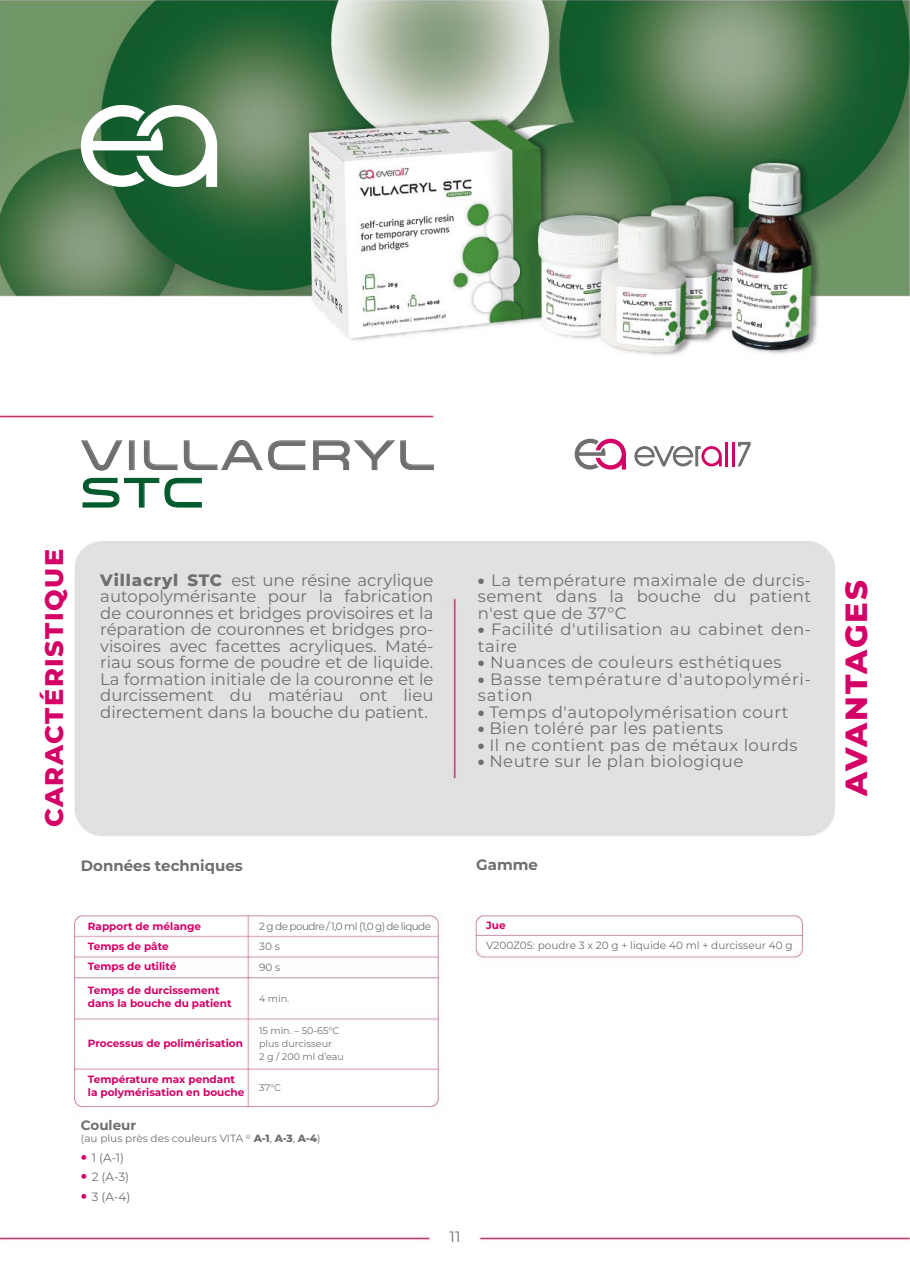
<style>
.page{position:relative;width:910px;height:1280px;background:#fff}
.page>*{position:absolute;margin:0;border:0;box-sizing:border-box;transform-origin:0 0}
.t1{font:42px "Venera 700";letter-spacing:.07em;color:#706f6f}
.t2{font:42px "Venera 700";color:#005a2b}
.t3{font:800 30.75px "Montserrat";letter-spacing:.06em;color:#d40065}
.t4{font:800 25.5px "Montserrat";letter-spacing:.06em;color:#d40065}
.t5{font:16.5px/16.5px "Montserrat";letter-spacing:.03em;color:#706f6f;text-align:justify}
.t6{font:16.5px/16.5px "Montserrat";letter-spacing:.055em;color:#706f6f}
.t7{font:700 15px "Montserrat";color:#706f6f}
.t8{font:15px "Montserrat";color:#706f6f}
.t9{font:700 13.5px "Montserrat";color:#706f6f}
.t10{font:12px "Montserrat";color:#706f6f}
.t11{font:700 10.5px/13.2px "Montserrat";color:#d40065}
.t12{font:10.5px "Montserrat";color:#706f6f}
.t13{font:10.5px/19.6px "Montserrat";letter-spacing:-.06em;color:#706f6f}
.t14{font:9.6px/13.2px "Montserrat";color:#706f6f}
.s1{font-weight:800}
.s2{font-weight:900}
.s3{font-weight:800;font-size:16.5px;color:#d40065}
</style>
<div class="page">
<img style="left:0;top:0;width:910px;height:1241px">
<svg style="left:80px;top:439px;width:43px;height:32px"></svg>
<div style="left:129px;top:440px;width:6px;height:30px;border:1px solid #706f6f"></div>
<svg style="left:143px;top:439px;width:163px;height:32px"></svg>
<svg style="left:313px;top:439px;width:121px;height:32px"></svg>
<svg style="left:82px;top:477px;width:120px;height:31px"></svg>
<svg style="left:575px;top:439px;width:51px;height:31px"></svg>
<hr style="left:725px;top:442px;width:3px;height:24px;background:#d40065">
<hr style="left:731px;top:442px;width:3px;height:24px;background:#d40065">
<svg style="left:737px;top:442px;width:14px;height:24px"></svg>
<svg style="left:634px;top:446px;width:88px;height:20px"></svg>
<svg style="left:81px;top:105px;width:136px;height:82px"></svg>
<h1 class="t1" style="left:81px;top:430px;width:355px">VILLACRYL</h1>
<h1 class="t2" style="left:81px;top:467px;width:124px">STC</h1>
<h3 class="t4" style="left:35px;top:827px;width:279px;rotate:-90deg">CARACTÉRISTIQUE</h3>
<p class="t5" style="left:100px;top:571px;width:335px"><span class="s1">Villacryl STC</span> est une résine acrylique autopolymérisante pour la fabrication de couronnes et bridges provisoires et la réparation de couronnes et bridges pro&shy;visoires avec facettes acryliques. Maté&shy;riau sous forme de poudre et de liquide.<br>La formation initiale de la couronne et le durcissement du matériau ont lieu directement dans la bouche du patient.</p>
<p class="t5" style="left:478px;top:571px;width:335px"><span class="s2">•</span> La température maximale de durcis&shy;sement dans la bouche du patient n'est que de 37°C</p>
<p class="t5" style="left:478px;top:621px;width:335px"><span class="s2">•</span> Facilité d'utilisation au cabinet den&shy;taire</p>
<p class="t5" style="left:478px;top:654px;width:305px"><span class="s2">•</span> Nuances de couleurs esthétiques</p>
<p class="t6" style="left:478px;top:670px;width:335px"><span class="s2">•</span> Basse température d'autopolyméri&shy;sation</p>
<p class="t5" style="left:478px;top:703px;width:312px"><span class="s2">•</span> Temps d'autopolymérisation court</p>
<p class="t5" style="left:478px;top:720px;width:247px"><span class="s2">•</span> Bien toléré par les patients</p>
<p class="t5" style="left:478px;top:736px;width:321px"><span class="s2">•</span> Il ne contient pas de métaux lourds</p>
<p class="t5" style="left:478px;top:753px;width:267px"><span class="s2">•</span> Neutre sur le plan biologique</p>
<p class="t7" style="left:81px;top:855px;width:164px">Données techniques</p>
<p class="t7" style="left:476px;top:854px;width:63px">Gamme</p>
<p class="t11" style="left:88px;top:916px;width:115px;line-height:19.6px">Rapport de mélange<br>Temps de pâte</p>
<p class="t11" style="left:88px;top:959px;width:90px">Temps de utilité</p>
<p class="t11" style="left:88px;top:983px;width:145px">Temps de durcissement dans la bouche du patient</p>
<p class="t11" style="left:88px;top:1036px;width:157px">Processus de polimérisation</p>
<p class="t11" style="left:88px;top:1072px;width:158px">Température max pendant la polymérisation en bouche</p>
<p class="t13" style="left:259px;top:916px;width:173px">2 g de poudre / 1,0 ml (1,0 g) de liqude<br>30 s</p>
<p class="t12" style="left:259px;top:960px;width:23px">90 s</p>
<p class="t14" style="left:259px;top:991px;width:32px">4 min.</p>
<p class="t14" style="left:259px;top:1023px;width:86px">15 min. – 50-65°C plus durcisseur<br>2 g / 200 ml d’eau</p>
<p class="t14" style="left:259px;top:1080px;width:24px">37°C</p>
<p class="t9" style="left:81px;top:1116px;width:57px">Couleur</p>
<p class="t12" style="left:81px;top:1131px;width:241px">(au plus près des couleurs VITA <sup>®</sup> <span class="s1">A-1</span>, <span class="s1">A-3</span>, <span class="s1">A-4</span>)</p>
<p class="t10" style="left:81px;top:1149px;width:45px"><span class="s3">•</span> 1 (A-1)</p>
<p class="t10" style="left:81px;top:1169px;width:50px"><span class="s3">•</span> 2 (A-3)</p>
<p class="t10" style="left:81px;top:1188px;width:51px"><span class="s3">•</span> 3 (A-4)</p>
<p class="t8" style="left:450px;top:1227px;width:12px">11</p>
<p class="t11" style="left:486px;top:918px;width:21px">Jue</p>
<p class="t12" style="left:486px;top:938px;width:308px">V200Z05: poudre 3 x 20 g + liquide 40 ml + durcisseur 40 g</p>
<h2 class="t3" style="left:834px;top:796px;width:217px;rotate:-90deg">AVANTAGES</h2>
</div>
